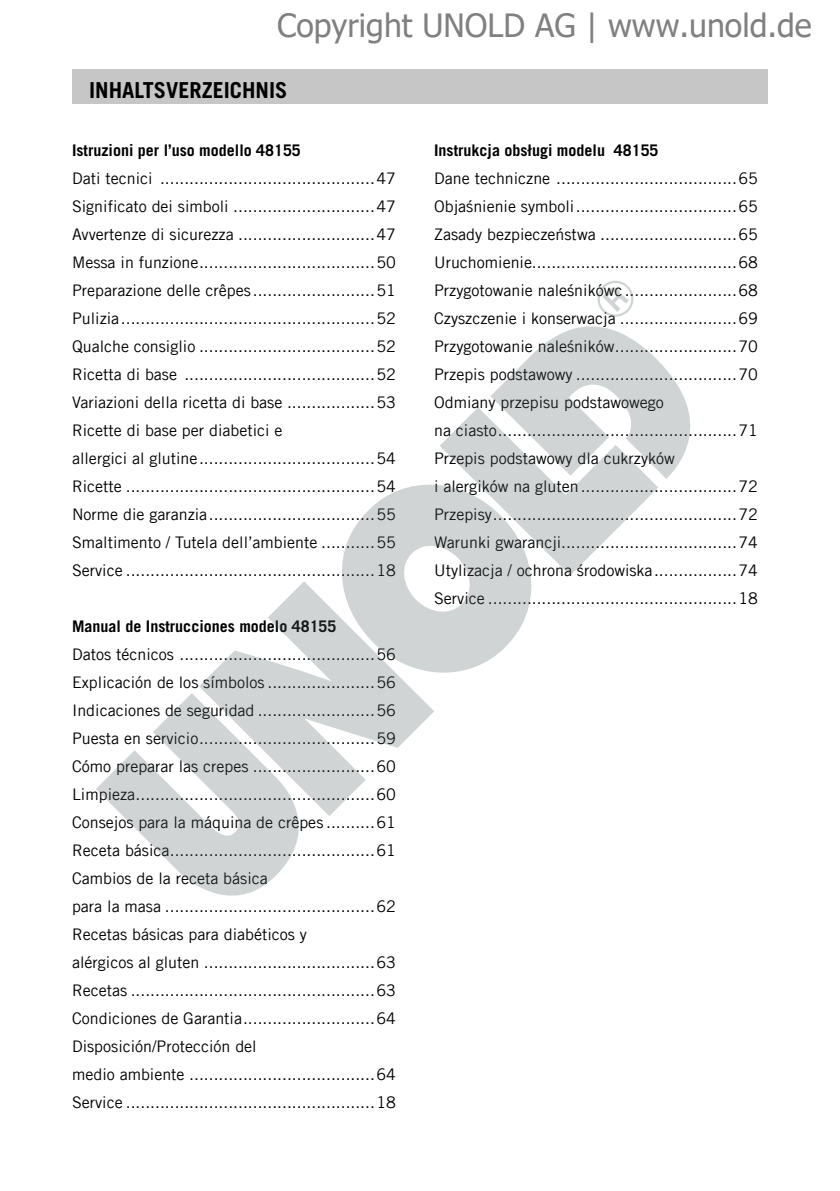
<style>
.page{position:relative;width:840px;height:1191px;background:#fff}
.page>*{position:absolute;margin:0;border:0;box-sizing:border-box;transform-origin:0 0}
.t1{font:32px "Tahoma";color:#808080}
.t2{font:700 22px "Trade Gothic LT Com";color:#000}
.t3{font:16px/28px "Trade Gothic LT Com";color:#000}
.t4{font:700 16px "Trade Gothic LT Com";color:#000}
</style>
<div class="page">
<div style="left:72px;top:70px;width:695px;height:34px;background:#c6c6c6"></div>
<svg style="left:530px;top:326px;width:161px;height:153px;fill:#d0d4d5"></svg>
<svg style="left:440px;top:357px;width:218px;height:219px;fill:#d0d4d5"></svg>
<svg style="left:342px;top:447px;width:226px;height:226px;fill:#d0d4d5"></svg>
<svg style="left:199px;top:581px;width:235px;height:235px;fill:#d0d4d5"></svg>
<svg style="left:96px;top:690px;width:231px;height:206px;fill:#d0d4d5"></svg>
<svg style="left:597px;top:280px;width:37px;height:37px"></svg>
<h1 class="t1" style="left:277px;top:4px;width:535px">Copyright UNOLD AG | www.unold.de</h1>
<h2 class="t2" style="left:89px;top:76px;width:200px">INHALTSVERZEICHNIS</h2>
<p class="t4" style="left:72px;top:140px;width:230px">Istruzioni per l’uso modello 48155</p>
<p class="t3" style="left:72px;top:164px;width:325px">Dati tecnici ............................................47<br>Significato dei simboli .............................47<br>Avvertenze di sicurezza ............................47<br>Messa in funzione....................................50<br>Preparazione delle crêpes .........................51<br>Pulizia....................................................52<br>Qualche consiglio ....................................52<br>Ricetta di base .......................................52<br>Variazioni della ricetta di base ..................53<br>Ricette di base per diabetici e<br>allergici al glutine....................................54<br>Ricette ...................................................54<br>Norme die garanzia..................................55<br>Smaltimento / Tutela dell’ambiente ...........55<br>Service ...................................................18</p>
<p class="t4" style="left:72px;top:616px;width:266px">Manual de Instrucciones modelo 48155</p>
<p class="t3" style="left:72px;top:640px;width:325px">Datos técnicos ........................................56<br>Explicación de los símbolos ......................56<br>Indicaciones de seguridad ........................56<br>Puesta en servicio....................................59<br>Cómo preparar las crepes .........................60<br>Limpieza.................................................60<br>Consejos para la máquina de crêpes ..........61<br>Receta básica..........................................61<br>Cambios de la receta básica<br>para la masa ...........................................62<br>Recetas básicas para diabéticos y<br>alérgicos al gluten ...................................63<br>Recetas ..................................................63<br>Condiciones de Garantia...........................64<br>Disposición/Protección del<br>medio ambiente ......................................64<br>Service ...................................................18</p>
<p class="t4" style="left:434px;top:140px;width:226px">Instrukcja obsługi modelu 48155</p>
<p class="t3" style="left:434px;top:164px;width:325px">Dane techniczne .....................................65<br>Objaśnienie symboli.................................65<br>Zasady bezpieczeństwa ............................65<br>Uruchomienie..........................................68<br>Przygotowanie naleśnikówc .......................68<br>Czyszczenie i konserwacja ........................69<br>Przygotowanie naleśników.........................70<br>Przepis podstawowy .................................70<br>Odmiany przepisu podstawowego<br>na ciasto.................................................71<br>Przepis podstawowy dla cukrzyków<br>i alergików na gluten................................72<br>Przepisy..................................................72<br>Warunki gwarancji....................................74<br>Utylizacja / ochrona środowiska.................74<br>Service ...................................................18</p>
</div>
